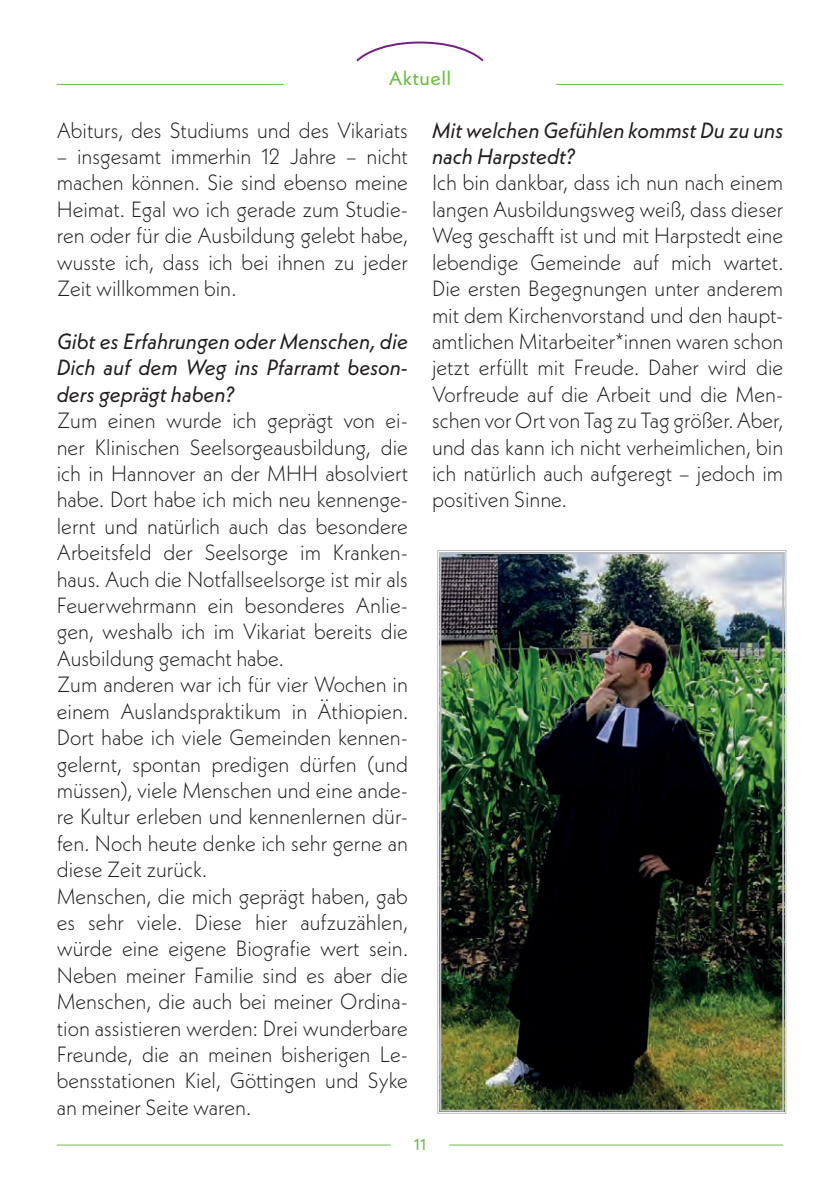
<style>
.page{position:relative;width:840px;height:1191px;background:#fff}
.page>*{position:absolute;margin:0;border:0;box-sizing:border-box;transform-origin:0 0}
.t1{font:300 22px/26.4px "Neue Kabel";color:#231f20;text-align:justify;scale:.95 1}
.t2{font:italic 22px/26.4px "Neue Kabel";color:#231f20;text-align:justify;scale:.95 1}
.t3{font:20px "Neue Kabel";letter-spacing:.02em;color:#6cbd45}
.t4{font:16px "Neue Kabel";color:#6cbd45}
</style>
<div class="page">
<hr style="left:57px;top:1144px;width:333px;height:1px;background:#6cbd45">
<hr style="left:449px;top:1144px;width:333px;height:1px;background:#6cbd45">
<hr style="left:57px;top:84px;width:226px;height:1px;background:#6cbd45">
<hr style="left:556px;top:84px;width:226px;height:1px;background:#6cbd45">
<svg style="left:356px;top:41px;width:128px;height:21px"></svg>
<img style="left:437px;top:550px;width:349px;height:564px">
<div style="left:439px;top:552px;width:344px;height:559px;border:2px solid #bcbdc0"></div>
<p class="t3" style="left:388px;top:66px;width:64px">Aktuell</p>
<p class="t1" style="left:57px;top:117px;width:371px">Abiturs, des Studiums und des Vikariats</p>
<p class="t1" style="left:57px;top:143px;width:371px">– insgesamt immerhin 12 Jahre – nicht machen können. Sie sind ebenso meine Heimat. Egal wo ich gerade zum Studie&shy;ren oder für die Ausbildung gelebt habe, wusste ich, dass ich bei ihnen zu jeder Zeit willkommen bin.</p>
<p class="t2" style="left:57px;top:328px;width:371px">Gibt es Erfahrungen oder Menschen, die Dich auf dem Weg ins Pfarramt beson&shy;ders geprägt haben?</p>
<p class="t1" style="left:57px;top:407px;width:371px;text-align:left">Zum einen wurde ich geprägt von ei&shy;ner Klinischen Seelsorgeausbildung, die ich in Hannover an der MHH absolviert habe. Dort habe ich mich neu kennenge&shy;lernt und natürlich auch das besondere Arbeitsfeld der Seelsorge im Kranken&shy;haus. Auch die Notfallseelsorge ist mir als Feuerwehrmann ein besonderes Anlie&shy;gen, weshalb ich im Vikariat bereits die Ausbildung gemacht habe.<br>Zum anderen war ich für vier Wochen in einem Auslandspraktikum in Äthiopien.<br>Dort habe ich viele Gemeinden kennen&shy;gelernt, spontan predigen dürfen (und müssen), viele Menschen und eine ande&shy;re Kultur erleben und kennenlernen dür&shy;fen. Noch heute denke ich sehr gerne an diese Zeit zurück.<br>Menschen, die mich geprägt haben, gab es sehr viele. Diese hier aufzuzählen, würde eine eigene Biografie wert sein.<br>Neben meiner Familie sind es aber die Menschen, die auch bei meiner Ordina&shy;tion assistieren werden: Drei wunderbare Freunde, die an meinen bisherigen Le&shy;bensstationen Kiel, Göttingen und Syke an meiner Seite waren.</p>
<p class="t2" style="left:432px;top:117px;width:371px">Mit welchen Gefühlen kommst Du zu uns nach Harpstedt?</p>
<p class="t1" style="left:432px;top:169px;width:371px">Ich bin dankbar, dass ich nun nach einem langen Ausbildungsweg weiß, dass dieser Weg geschafft ist und mit Harpstedt eine lebendige Gemeinde auf mich wartet.<br>Die ersten Begegnungen unter anderem mit dem Kirchenvorstand und den haupt&shy;amtlichen Mitarbeiter*innen waren schon jetzt erfüllt mit Freude. Daher wird die Vorfreude auf die Arbeit und die Men&shy;schen vor Ort von Tag zu Tag größer. Aber, und das kann ich nicht verheimlichen, bin ich natürlich auch aufgeregt – jedoch im positiven Sinne.</p>
<p class="t4" style="left:413px;top:1133px;width:14px">11</p>
</div>
